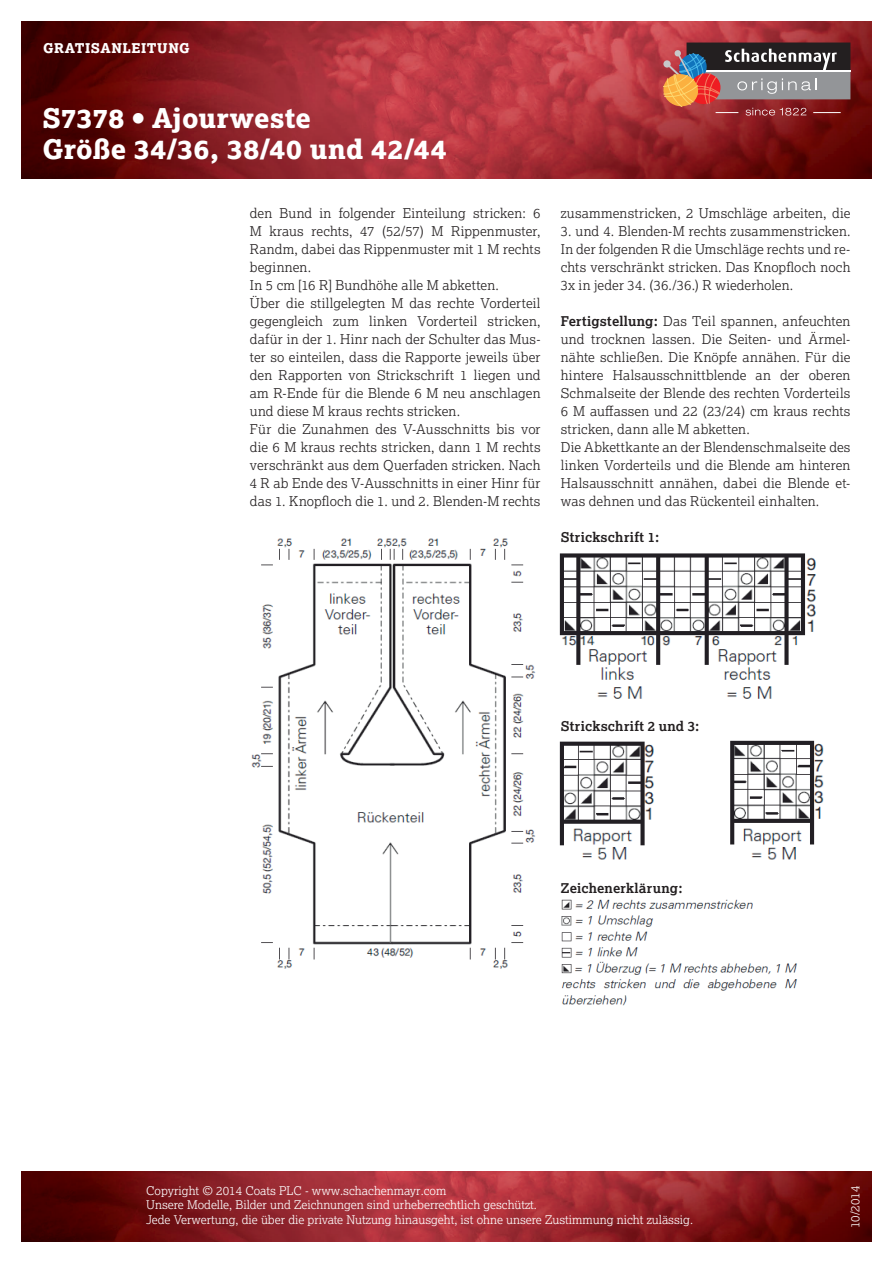
<style>
.page{position:relative;width:893px;height:1263px;background:#fff}
.page>*{position:absolute;margin:0;border:0;box-sizing:border-box;transform-origin:0 0}
.t1{font:800 27px/31.5px "Lexia";letter-spacing:.01em;color:#fff}
.t2{font:300 13.5px/18px "Lexia";letter-spacing:.01em;color:#231f20}
.t3{font:700 13.5px "Lexia";letter-spacing:.025em;color:#231f20}
.t4{font:800 13.5px "Lexia";letter-spacing:.04em;color:#fff}
.t5{font:300 12px/14.4px "Lexia";color:#fff}
.s1{font-weight:700}
</style>
<div class="page">
<img style="left:21px;top:21px;width:851px;height:158px">
<img style="left:21px;top:1172px;width:851px;height:70px">
<div style="left:686px;top:43px;width:164px;height:27px;background:#231f20"></div>
<div style="left:686px;top:72px;width:164px;height:27px;background:#939598"></div>
<hr style="left:686px;top:70px;width:164px;height:2px;background:#fff">
<svg style="left:662px;top:49px;width:179px;height:67px"></svg>
<img style="left:251px;top:538px;width:285px;height:431px">
<img style="left:559px;top:553px;width:257px;height:146px">
<img style="left:561px;top:899px;width:236px;height:107px">
<img style="left:559px;top:740px;width:265px;height:120px">
<p class="t4" style="left:43px;top:39px;width:148px">GRATISANLEITUNG</p>
<h1 class="t1" style="left:43px;top:102px;width:406px">S7378 • Ajourweste<br>Größe 34/36, 38/40 und 42/44</h1>
<p class="t2" style="left:250px;top:204px;width:292px">den Bund in folgender Einteilung stricken: 6<br>M kraus rechts, 47 (52/57) M Rippenmuster, Randm, dabei das Rippenmuster mit 1 M rechts beginnen.<br>In 5 cm [16 R] Bundhöhe alle M abketten.<br>Über die stillgelegten M das rechte Vorderteil gegengleich zum linken Vorderteil stricken, dafür in der 1. Hinr nach der Schulter das Mus&shy;ter so einteilen, dass die Rapporte jeweils über den Rapporten von Strickschrift 1 liegen und am R-Ende für die Blende 6 M neu anschlagen und diese M kraus rechts stricken.<br>Für die Zunahmen des V-Ausschnitts bis vor die 6 M kraus rechts stricken, dann 1 M rechts verschränkt aus dem Querfaden stricken. Nach 4 R ab Ende des V-Ausschnitts in einer Hinr für das 1. Knopfloch die 1. und 2. Blenden-M rechts</p>
<p class="t2" style="left:561px;top:204px;width:291px">zusammenstricken, 2 Umschläge arbeiten, die</p>
<p class="t2" style="left:561px;top:222px;width:291px;text-align:justify">3. und 4. Blenden-M rechts zusammenstricken.<br>In der folgenden R die Umschläge rechts und re&shy;chts verschränkt stricken. Das Knopfloch noch 3x in jeder 34. (36./36.) R wiederholen.</p>
<p class="t2" style="left:561px;top:312px;width:291px"><span class="s1">Fertigstellung:</span> Das Teil spannen, anfeuchten und trocknen lassen. Die Seiten- und Ärmel&shy;nähte schließen. Die Knöpfe annähen. Für die hintere Halsausschnittblende an der oberen Schmalseite der Blende des rechten Vorderteils 6 M auffassen und 22 (23/24) cm kraus rechts stricken, dann alle M abketten.<br>Die Abkettkante an der Blendenschmalseite des linken Vorderteils und die Blende am hinteren Halsausschnitt annähen, dabei die Blende et&shy;was dehnen und das Rückenteil einhalten.</p>
<p class="t3" style="left:561px;top:528px;width:100px">Strickschrift 1:</p>
<p class="t3" style="left:561px;top:717px;width:140px">Strickschrift 2 und 3:</p>
<p class="t3" style="left:561px;top:879px;width:123px">Zeichenerklärung:</p>
<p class="t5" style="left:146px;top:1183px;width:548px">Copyright © 2014 Coats PLC - www.schachenmayr.com<br>Unsere Modelle, Bilder und Zeichnungen sind urheberrechtlich geschützt.<br>Jede Verwertung, die über die private Nutzung hinausgeht, ist ohne unsere Zustimmung nicht zulässig.</p>
<p class="t5" style="left:848px;top:1228px;width:44px;rotate:-90deg">10/2014</p>
</div>
